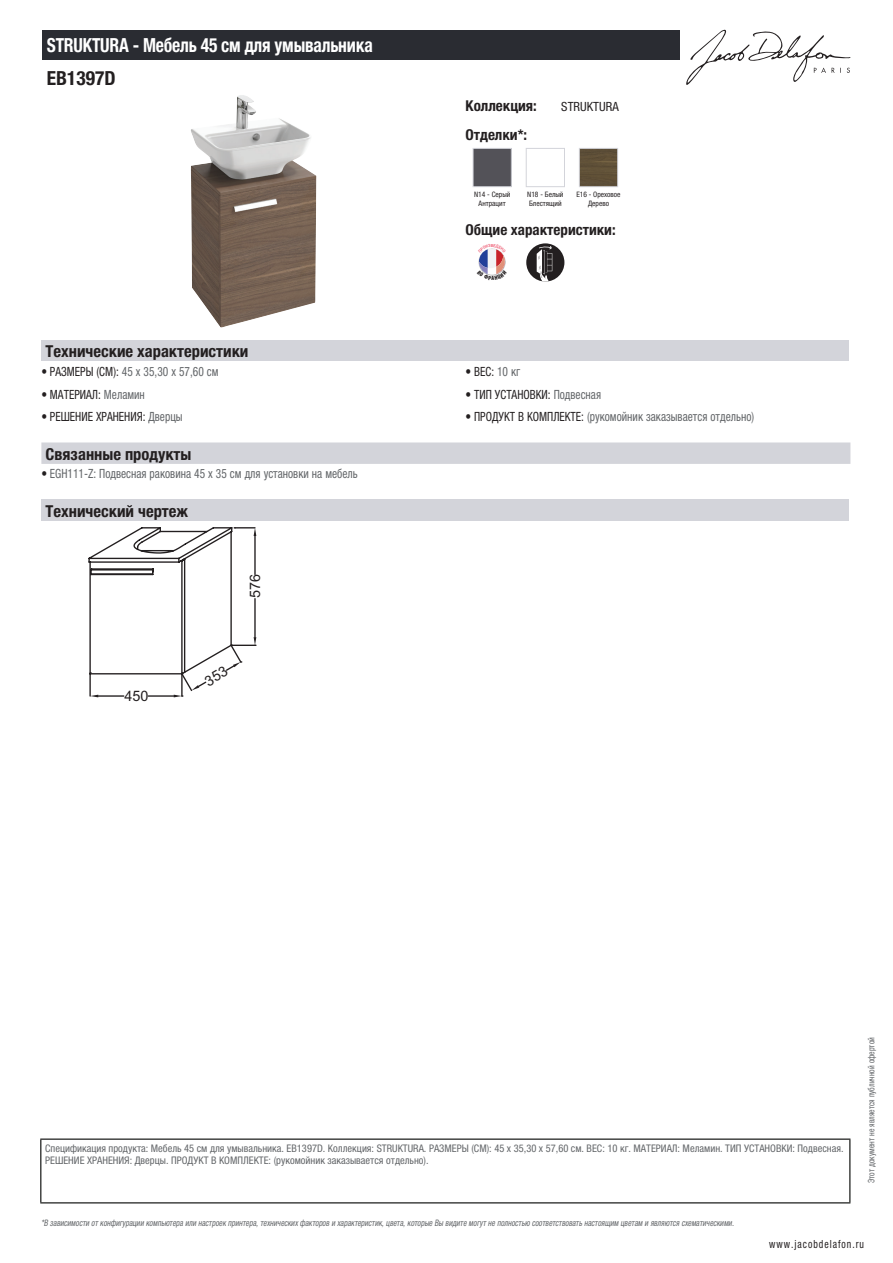
<style>
.page{position:relative;width:893px;height:1263px;background:#fff}
.page>*{position:absolute;margin:0;border:0;box-sizing:border-box;transform-origin:0 0}
.t1{font:700 condensed 19.5px "Helvetica Neue LTCYR";letter-spacing:-.01em;color:#fff;scale:.9 1}
.t2{font:700 condensed 19.5px "Helvetica Neue LTCYR";color:#231f20}
.t3{font:700 condensed 16.5px "Helvetica Neue LTCYR";color:#231f20}
.t4{font:700 condensed 15px "Helvetica Neue LTCYR";color:#231f20}
.t5{font:14.4px "Arial";color:#231f20}
.t6{font:condensed 12.75px "Helvetica Neue LTCYR";color:#626568;scale:.9 1}
.t7{font:condensed 12.75px "Helvetica Neue LTCYR";color:#231f20;scale:.9 1}
.t8{font:condensed 12.75px "Helvetica Neue LTCYR";color:#231f20}
.t9{font:condensed 11.25px "Helvetica Neue LTCYR";letter-spacing:.1em;color:#231f20;scale:.87 1}
.t10{font:condensed 10.5px/12px "Helvetica Neue LTCYR";color:#626568}
.t11{font:italic condensed 9px "Helvetica Neue LTCYR";color:#626568;scale:.87 1}
.t12{font:condensed 9px "Helvetica Neue LTCYR";color:#626568;scale:.87 1}
.t13{font:condensed 7.5px/9px "Helvetica Neue LTCYR";color:#231f20;text-align:center}
.s1{color:#231f20}
.s2{color:#626568}
</style>
<div class="page">
<svg style="left:686px;top:30px;width:164px;height:55px"></svg>
<img style="left:190px;top:95px;width:126px;height:233px">
<img style="left:475px;top:150px;width:35px;height:35px">
<div style="left:473px;top:148px;width:39px;height:39px;border:1px solid #d3d4da"></div>
<div style="left:526px;top:148px;width:39px;height:39px;border:1px solid #d3d4da"></div>
<img style="left:581px;top:150px;width:35px;height:35px">
<div style="left:579px;top:148px;width:39px;height:39px;border:1px solid #d3d4da"></div>
<div style="left:526px;top:243px;width:38px;height:39px;background:#231f20;border-radius:19px"></div>
<svg style="left:537px;top:245px;width:15px;height:37px"></svg>
<div style="left:41px;top:340px;width:808px;height:22px;background:#d3d4da"></div>
<div style="left:41px;top:442px;width:809px;height:22px;background:#d3d4da"></div>
<div style="left:41px;top:499px;width:808px;height:22px;background:#d3d4da"></div>
<div style="left:43px;top:30px;width:637px;height:30px;background:#2a2c32"></div>
<hr style="left:40px;top:1138px;width:810px;height:2px;background:#040503">
<hr style="left:40px;top:1140px;width:1px;height:62px;background:#040503">
<hr style="left:849px;top:1140px;width:1px;height:62px;background:#040503">
<hr style="left:40px;top:1202px;width:810px;height:1px;background:#040503">
<svg style="left:478px;top:248px;width:28px;height:28px"></svg>
<svg style="left:88px;top:527px;width:168px;height:170px"></svg>
<h1 class="t1" style="left:47px;top:34px;width:364px">STRUKTURA - Мебель 45 см для умывальника</h1>
<h1 class="t2" style="left:47px;top:67px;width:70px">EB1397D</h1>
<h3 class="t4" style="left:466px;top:97px;width:73px">Коллекция:</h3>
<p class="t8" style="left:561px;top:99px;width:59px">STRUKTURA</p>
<h3 class="t4" style="left:466px;top:126px;width:63px">Отделки*:</h3>
<p class="t13" style="left:474px;top:190px;width:38px">N14 - Серый<br>Антрацит</p>
<p class="t13" style="left:527px;top:190px;width:38px;text-align:left">N18 - Белый<br>Блестящий</p>
<p class="t13" style="left:576px;top:190px;width:46px">E16 - Ореховое<br>Дерево</p>
<h3 class="t4" style="left:466px;top:221px;width:152px">Общие характеристики:</h3>
<h2 class="t3" style="left:46px;top:342px;width:204px">Технические характеристики</h2>
<p class="t6" style="left:41px;top:364px;width:198px"><span class="s1">• РАЗМЕРЫ (СМ):</span> 45 x 35,30 x 57,60 см</p>
<p class="t7" style="left:466px;top:364px;width:62px">• ВЕС: <span class="s2">10 кг</span></p>
<p class="t7" style="left:41px;top:387px;width:117px">• МАТЕРИАЛ: <span class="s2">Меламин</span></p>
<p class="t7" style="left:466px;top:387px;width:152px">• ТИП УСТАНОВКИ: <span class="s2">Подвесная</span></p>
<p class="t7" style="left:41px;top:410px;width:158px">• РЕШЕНИЕ ХРАНЕНИЯ: <span class="s2">Дверцы</span></p>
<p class="t6" style="left:466px;top:410px;width:322px"><span class="s1">• ПРОДУКТ В КОМПЛЕКТЕ:</span> (рукомойник заказывается отдельно)</p>
<h2 class="t3" style="left:46px;top:445px;width:147px">Связанные продукты</h2>
<p class="t6" style="left:41px;top:466px;width:353px"><span class="s1">•</span> EGH111-Z: Подвесная раковина 45 х 35 см для установки на мебель</p>
<h2 class="t3" style="left:46px;top:501px;width:144px">Технический чертеж</h2>
<h3 class="t5" style="left:124px;top:686px;width:26px">450</h3>
<h3 class="t5" style="left:246px;top:598px;width:26px;rotate:-90deg">576</h3>
<p class="t10" style="left:45px;top:1142px;width:800px">Спецификация продукта: Мебель 45 см для умывальника. EB1397D. Коллекция: STRUKTURA. РАЗМЕРЫ (СМ): 45 x 35,30 x 57,60 см. ВЕС: 10 кг. МАТЕРИАЛ: Меламин. ТИП УСТАНОВКИ: Подвесная.<br>РЕШЕНИЕ ХРАНЕНИЯ: Дверцы. ПРОДУКТ В КОМПЛЕКТЕ: (рукомойник заказывается отдельно).</p>
<p class="t11" style="left:41px;top:1218px;width:800px">*В зависимости отконфигурации компьютера или настроек принтера,техническихфакторов и характеристик,цвета,которые Вы видите могутне полностью соответствоватьнастоящим цветам и являются схематическими.</p>
<p class="t12" style="left:866px;top:1183px;width:169px;rotate:-90deg">Этот документ не является публичной офертой</p>
<p class="t9" style="left:769px;top:1237px;width:110px">www.jacobdelafon.ru</p>
</div>
